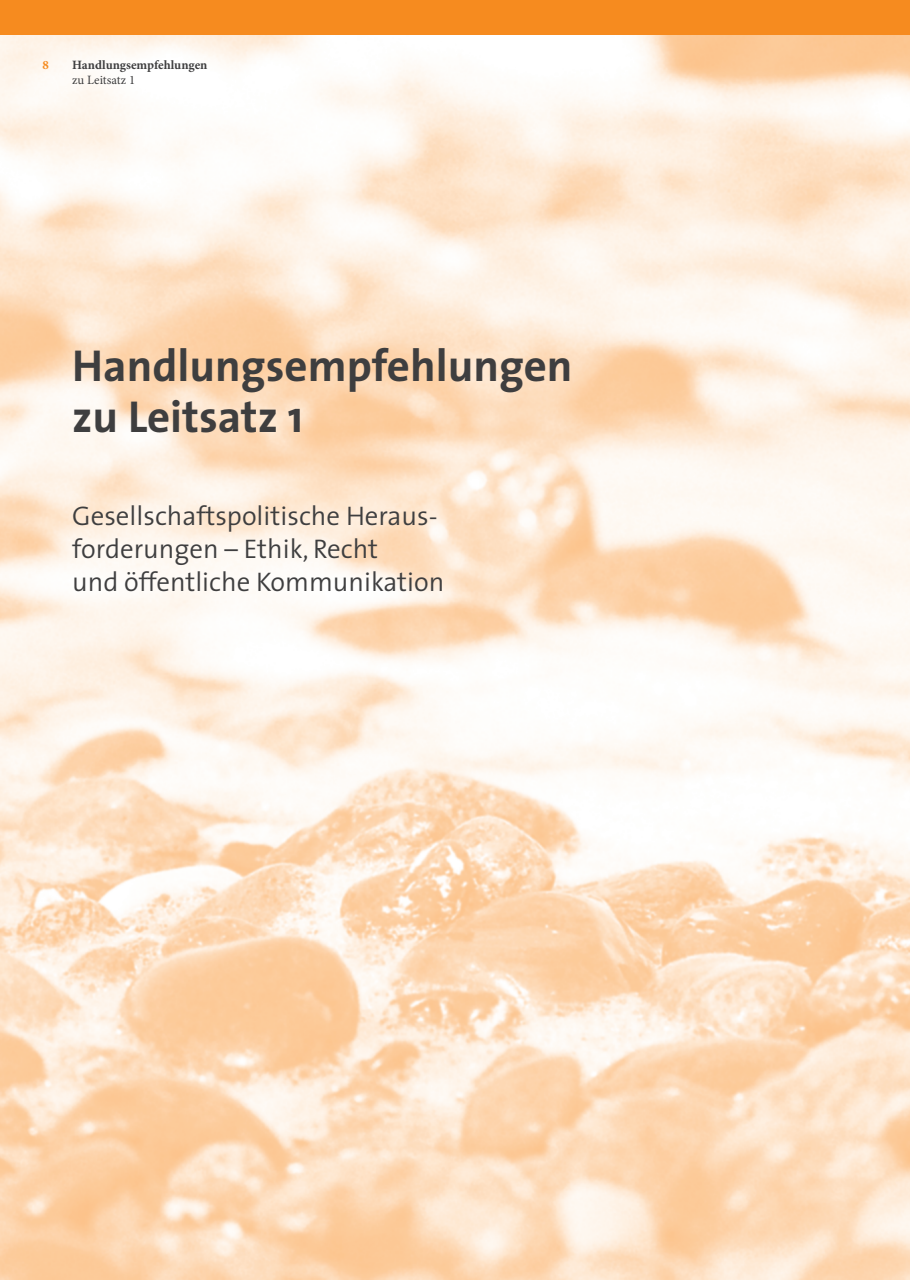
<style>
.page{position:relative;width:910px;height:1280px;background:#fff}
.page>*{position:absolute;margin:0;border:0;box-sizing:border-box;transform-origin:0 0}
.t1{font:700 45px/51px "The Sans";color:#3e3e3f}
.t2{font:300 27px/33px "The Sans";color:#3e3e3f}
.t3{font:700 12.75px "Minion Pro";letter-spacing:-.005em;color:#3e3e3f}
.t4{font:12.75px "Minion Pro";color:#3e3e3f}
.t5{font:700 12.75px "Minion Pro";color:#f68b1f}
</style>
<div class="page">
<img style="left:0;top:34px;width:910px;height:1246px">
<div style="left:0;top:0;width:910px;height:34px;background:#f68b1f"></div>
<p class="t5" style="left:43px;top:56px;width:8px">8</p>
<p class="t3" style="left:72px;top:56px;width:137px">Handlungsempfehlungen</p>
<p class="t4" style="left:72px;top:71px;width:64px">zu Leitsatz 1</p>
<h1 class="t1" style="left:72px;top:339px;width:502px">Handlungsempfehlungen zu Leitsatz 1</h1>
<p class="t2" style="left:72px;top:498px;width:374px">Gesellschaftspolitische Heraus&shy;forderungen – Ethik, Recht<br>und öffentliche Kommunikation</p>
</div>
